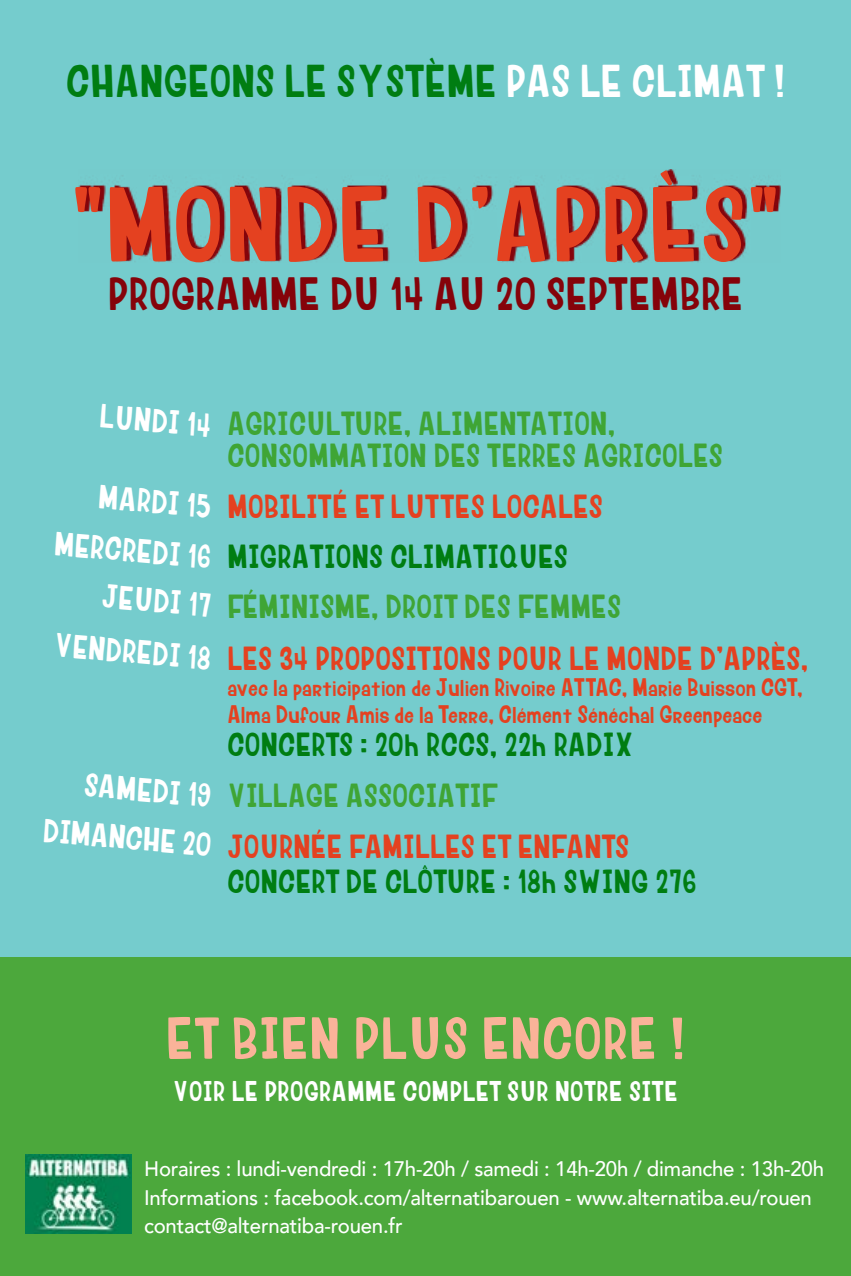
<style>
.page{position:relative;width:851px;height:1276px;background:#fff}
.page>*{position:absolute;margin:0;border:0;box-sizing:border-box;transform-origin:0 0}
.t1{font:94.5px "Lumberjack";letter-spacing:.025em;color:#e44120}
.t2{font:52.5px "Lumberjack";letter-spacing:.02em;color:#fab399}
.t3{font:41.1px "Lumberjack";letter-spacing:.01em;color:#85030a}
.t4{font:40.5px "Lumberjack";letter-spacing:.01em;color:#007d12}
.t5{font:29.4px/32.4px "Lumberjack";letter-spacing:.01em;color:#3fa535}
.t6{font:29.4px "Lumberjack";letter-spacing:.01em;color:#e44120}
.t7{font:29.4px "Lumberjack";letter-spacing:.01em;color:#007d12}
.t8{font:29.4px/49.2px "Lumberjack";color:#fff;text-align:right}
.t9{font:25.2px "Lumberjack";letter-spacing:.02em;color:#fff}
.t10{font:22.2px/26.4px "Lumberjack";color:#e44120}
.t11{font:500 21px/28.2px "Avenir";letter-spacing:-.01em;color:#fff}
.s1{color:#fff}
</style>
<div class="page">
<div style="left:0;top:0;width:850px;height:1276px;background:#75cccd"></div>
<svg style="left:79px;top:169px;width:702px;height:93px"></svg>
<div style="left:0;top:957px;width:850px;height:319px;background:#4ca83c"></div>
<img style="left:26px;top:1155px;width:106px;height:78px">
<h3 class="t4" style="left:66px;top:57px;width:720px">CHANGEONS LE SYSTÈME <span class="s1">PAS LE CLIMAT !</span></h3>
<h1 class="t1" style="left:72px;top:169px;width:707px">"MONDE D’APRÈS"</h1>
<h3 class="t3" style="left:108px;top:270px;width:636px">PROGRAMME DU 14 AU 20 SEPTEMBRE</h3>
<h3 class="t8" style="left:102px;top:391px;width:113px;rotate:5deg">LUNDI 14</h3>
<h3 class="t8" style="left:61px;top:469px;width:163px;rotate:5deg">MARDI 15<br>MERCREDI 16<br>JEUDI 17</h3>
<h3 class="t8" style="left:56px;top:620px;width:159px;rotate:5deg">VENDREDI 18</h3>
<h3 class="t8" style="left:49px;top:757px;width:170px;rotate:5deg">SAMEDI 19<br>DIMANCHE 20</h3>
<h3 class="t5" style="left:227px;top:407px;width:497px">AGRICULTURE, ALIMENTATION,<br>CONSOMMATION DES TERRES AGRICOLES</h3>
<h3 class="t6" style="left:227px;top:489px;width:377px">MOBILITÉ ET LUTTES LOCALES</h3>
<h3 class="t7" style="left:227px;top:539px;width:342px">MIGRATIONS CLIMATIQUES</h3>
<h3 class="t5" style="left:227px;top:590px;width:395px">FÉMINISME, DROIT DES FEMMES</h3>
<h3 class="t6" style="left:227px;top:641px;width:582px">LES 34 PROPOSITIONS POUR LE MONDE D’APRÈS,</h3>
<p class="t10" style="left:227px;top:674px;width:576px">avec la participation de Julien Rivoire ATTAC, Marie Buisson CGT,<br>Alma Dufour Amis de la Terre, Clément Sénéchal Greenpeace</p>
<h3 class="t7" style="left:227px;top:727px;width:408px">CONCERTS : 20h RCCS, 22h RADIX</h3>
<h3 class="t5" style="left:227px;top:779px;width:271px">VILLAGE ASSOCIATIF</h3>
<h3 class="t6" style="left:227px;top:829px;width:403px">JOURNÉE FAMILLES ET ENFANTS</h3>
<h3 class="t7" style="left:227px;top:864px;width:470px">CONCERT DE CLÔTURE : 18h SWING 276</h3>
<h2 class="t2" style="left:166px;top:1007px;width:520px">ET BIEN PLUS ENCORE !</h2>
<p class="t9" style="left:173px;top:1076px;width:506px">VOIR LE PROGRAMME COMPLET SUR NOTRE SITE</p>
<p class="t11" style="left:144px;top:1153px;width:681px">Horaires : lundi-vendredi : 17h-20h / samedi : 14h-20h / dimanche : 13h-20h<br>Informations : facebook.com/alternatibarouen - www.alternatiba.eu/rouen contact@alternatiba-rouen.fr</p>
</div>
